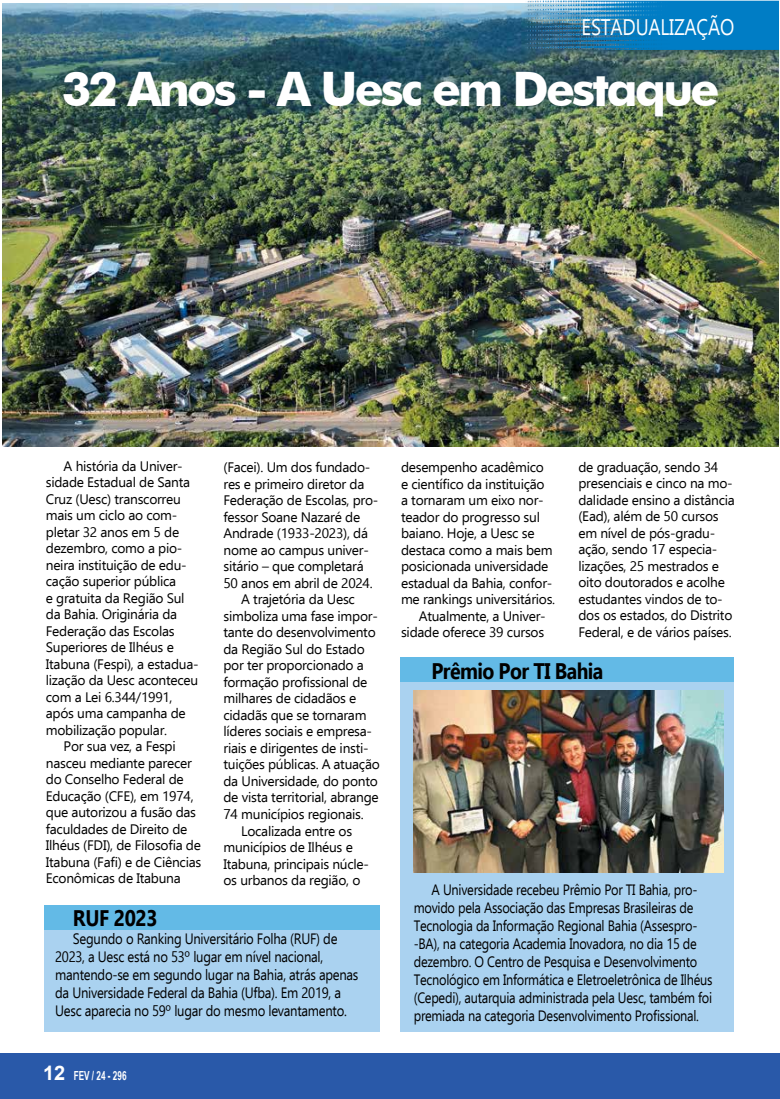
<style>
.page{position:relative;width:780px;height:1099px;background:#fff}
.page>*{position:absolute;margin:0;border:0;box-sizing:border-box;transform-origin:0 0}
.t1{font:700 47.5px "Futura BT";letter-spacing:-.06em;color:#fff}
.t2{font:700 22.5px "Ebrima";letter-spacing:-.03em;color:#000;scale:.87 1}
.t3{font:22.5px "Ebrima";letter-spacing:-.01em;color:#fff;scale:.84 1}
.t4{font:15px/18px "Ebrima";letter-spacing:-.02em;color:#000;scale:.87 1}
.t5{font:13.75px/16.5px "Ebrima";letter-spacing:-.02em;color:#000}
.t6{font:700 12.5px "Arial Narrow";color:#fff;scale:.8 1}
.s1{font-family:"Arial";font-size:20px}
</style>
<div class="page">
<img style="left:3px;top:3px;width:775px;height:443px">
<div style="left:0;top:1053px;width:779px;height:45px;background:#2959a9"></div>
<img style="left:525px;top:1px;width:253px;height:49px">
<div style="left:400px;top:678px;width:334px;height:353px;background:#aad2f0"></div>
<div style="left:400px;top:657px;width:334px;height:24px;background:#63bae6"></div>
<div style="left:44px;top:905px;width:335px;height:126px;background:#aad2f0"></div>
<div style="left:44px;top:905px;width:335px;height:24px;background:#63bae6"></div>
<img style="left:414px;top:690px;width:310px;height:182px">
<h2 class="t3" style="left:581px;top:11px;width:183px">ESTADUALIZAÇÃO</h2>
<h1 class="t1" style="left:62px;top:60px;width:659px">32 Anos - A Uesc em Destaque</h1>
<p class="t5" style="left:64px;top:457px;width:121px">A história da Univer-</p>
<p class="t5" style="left:46px;top:473px;width:146px">sidade Estadual de Santa</p>
<p class="t5" style="left:46px;top:490px;width:136px">Cruz (Uesc) transcorreu</p>
<p class="t5" style="left:46px;top:506px;width:133px">mais um ciclo ao com-</p>
<p class="t5" style="left:46px;top:523px;width:135px">pletar 32 anos em 5 de</p>
<p class="t5" style="left:46px;top:539px;width:138px">dezembro, como a pio-</p>
<p class="t5" style="left:46px;top:556px;width:142px">neira instituição de edu-</p>
<p class="t5" style="left:46px;top:572px;width:132px">cação superior pública</p>
<p class="t5" style="left:46px;top:589px;width:140px">e gratuita da Região Sul</p>
<p class="t5" style="left:46px;top:605px;width:133px">da Bahia. Originária da</p>
<p class="t5" style="left:46px;top:622px;width:130px">Federação das Escolas</p>
<p class="t5" style="left:46px;top:638px;width:129px">Superiores de Ilhéus e</p>
<p class="t5" style="left:46px;top:655px;width:154px">Itabuna (Fespi), a estadua-</p>
<p class="t5" style="left:46px;top:671px;width:154px">lização da Uesc aconteceu</p>
<p class="t5" style="left:46px;top:688px;width:128px">com a Lei 6.344/1991,</p>
<p class="t5" style="left:46px;top:704px;width:141px">após uma campanha de</p>
<p class="t5" style="left:46px;top:721px;width:123px">mobilização popular.</p>
<p class="t5" style="left:64px;top:737px;width:114px">Por sua vez, a Fespi</p>
<p class="t5" style="left:46px;top:754px;width:147px">nasceu mediante parecer</p>
<p class="t5" style="left:46px;top:770px;width:139px">do Conselho Federal de</p>
<p class="t5" style="left:46px;top:787px;width:149px">Educação (CFE), em 1974,</p>
<p class="t5" style="left:46px;top:803px;width:152px">que autorizou a fusão das</p>
<p class="t5" style="left:46px;top:820px;width:143px">faculdades de Direito de</p>
<p class="t5" style="left:46px;top:836px;width:157px">Ilhéus (FDI), de Filosofia de</p>
<p class="t5" style="left:46px;top:853px;width:157px">Itabuna (Fafi) e de Ciências</p>
<p class="t5" style="left:46px;top:869px;width:136px">Econômicas de Itabuna</p>
<p class="t5" style="left:223px;top:459px;width:148px">(Facei). Um dos fundado-</p>
<p class="t5" style="left:223px;top:475px;width:142px">res e primeiro diretor da</p>
<p class="t5" style="left:223px;top:492px;width:156px">Federação de Escolas, pro-</p>
<p class="t5" style="left:223px;top:508px;width:138px">fessor Soane Nazaré de</p>
<p class="t5" style="left:223px;top:525px;width:146px">Andrade (1933-2023), dá</p>
<p class="t5" style="left:223px;top:541px;width:147px">nome ao campus univer-</p>
<p class="t5" style="left:223px;top:558px;width:142px">sitário – que completará</p>
<p class="t5" style="left:223px;top:574px;width:151px">50 anos em abril de 2024.</p>
<p class="t5" style="left:241px;top:591px;width:115px">A trajetória da Uesc</p>
<p class="t5" style="left:223px;top:607px;width:156px">simboliza uma fase impor-</p>
<p class="t5" style="left:223px;top:624px;width:154px">tante do desenvolvimento</p>
<p class="t5" style="left:223px;top:640px;width:143px">da Região Sul do Estado</p>
<p class="t5" style="left:223px;top:657px;width:142px">por ter proporcionado a</p>
<p class="t5" style="left:223px;top:673px;width:145px">formação profissional de</p>
<p class="t5" style="left:223px;top:690px;width:134px">milhares de cidadãos e</p>
<p class="t5" style="left:223px;top:706px;width:144px">cidadãs que se tornaram</p>
<p class="t5" style="left:223px;top:723px;width:150px">líderes sociais e empresa-</p>
<p class="t5" style="left:223px;top:739px;width:147px">riais e dirigentes de insti-</p>
<p class="t5" style="left:223px;top:756px;width:158px">tuições públicas. A atuação</p>
<p class="t5" style="left:223px;top:772px;width:156px">da Universidade, do ponto</p>
<p class="t5" style="left:223px;top:789px;width:157px">de vista territorial, abrange</p>
<p class="t5" style="left:223px;top:805px;width:142px">74 municípios regionais.</p>
<p class="t5" style="left:241px;top:822px;width:112px">Localizada entre os</p>
<p class="t5" style="left:223px;top:838px;width:131px">municípios de Ilhéus e</p>
<p class="t5" style="left:223px;top:855px;width:147px">Itabuna, principais núcle-</p>
<p class="t5" style="left:223px;top:871px;width:138px">os urbanos da região, o</p>
<h2 class="t2" style="left:73px;top:900px;width:99px">RUF 2023</h2>
<p class="t4" style="left:55px;top:929px;width:350px;text-indent:18px">Segundo o Ranking Universitário Folha (RUF) de 2023, a Uesc está no 53º lugar em nível nacional, mantendo-se em segundo lugar na Bahia, atrás apenas da Universidade Federal da Bahia (Ufba). Em 2019, a Uesc aparecia no 59º lugar do mesmo levantamento.</p>
<p class="t6" style="left:43px;top:1065px;width:106px"><span class="s1">12</span> FEV / 24 - 296</p>
<p class="t5" style="left:401px;top:459px;width:144px">desempenho acadêmico</p>
<p class="t5" style="left:401px;top:475px;width:145px">e científico da instituição</p>
<p class="t5" style="left:401px;top:492px;width:144px">a tornaram um eixo nor-</p>
<p class="t5" style="left:401px;top:508px;width:140px">teador do progresso sul</p>
<p class="t5" style="left:401px;top:525px;width:135px">baiano. Hoje, a Uesc se</p>
<p class="t5" style="left:401px;top:541px;width:153px">destaca como a mais bem</p>
<p class="t5" style="left:401px;top:558px;width:149px">posicionada universidade</p>
<p class="t5" style="left:401px;top:574px;width:153px">estadual da Bahia, confor-</p>
<p class="t5" style="left:401px;top:591px;width:156px">me rankings universitários.</p>
<p class="t5" style="left:419px;top:607px;width:128px">Atualmente, a Univer-</p>
<p class="t5" style="left:401px;top:624px;width:145px">sidade oferece 39 cursos</p>
<p class="t5" style="left:578px;top:458px;width:158px">de graduação, sendo 34 presenciais e cinco na mo&shy;dalidade ensino a distância (Ead), além de 50 cursos em nível de pós-gradu&shy;ação, sendo 17 especia&shy;lizações, 25 mestrados e oito doutorados e acolhe estudantes vindos de to&shy;dos os estados, do Distrito<br>Federal, e de vários países.</p>
<h2 class="t2" style="left:431px;top:652px;width:199px">Prêmio Por TI Bahia</h2>
<p class="t4" style="left:414px;top:879px;width:345px;text-indent:18px">A Universidade recebeu Prêmio Por TI Bahia, pro&shy;movido pela Associação das Empresas Brasileiras de Tecnologia da Informação Regional Bahia (Assespro--BA), na categoria Academia Inovadora, no dia 15 de dezembro. O Centro de Pesquisa e Desenvolvimento Tecnológico em Informática e Eletroeletrônica de Ilhéus (Cepedi), autarquia administrada pela Uesc, também foi premiada na categoria Desenvolvimento Profissional.</p>
</div>
